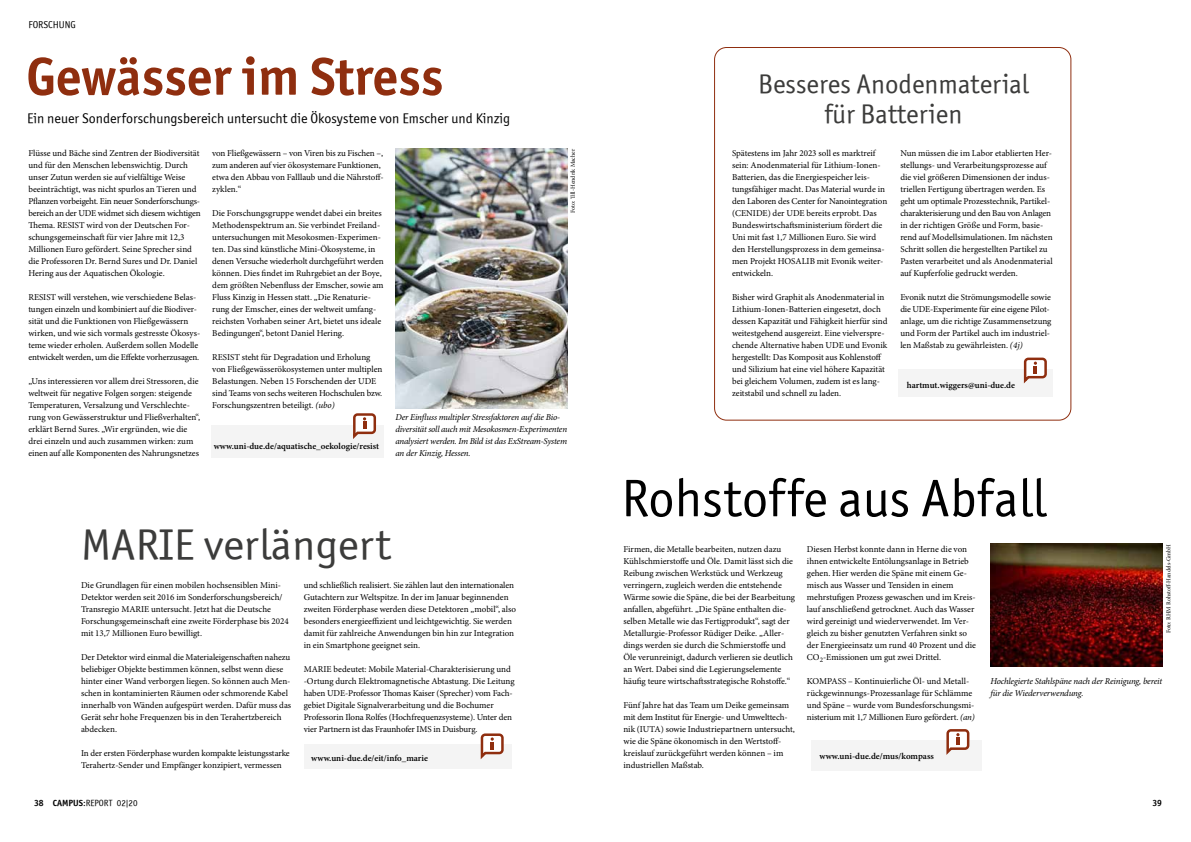
<style>
.page{position:relative;width:1191px;height:842px;background:#fff}
.page>*{position:absolute;margin:0;border:0;box-sizing:border-box;transform-origin:0 0}
.t1{font:53.2px "Officina Sans ITCTT Bold";color:#8f2e0f}
.t2{font:53px "Officina Sans ITCTT Book";color:#000}
.t3{font:43px "Officina Sans ITCTT Book";color:#3c3c3b;scale:1.05 1}
.t4{font:27px/30px "Officina Sans ITCTT Book";color:#3c3c3b;text-align:center}
.t5{font:14px "Officina Sans ITCTT Book";color:#000}
.t6{font:10px "Officina Sans ITCTT Book";color:#000}
.t7{font:9px/12px "Minion Pro";letter-spacing:-.005em;color:#000}
.t8{font:italic 9px/12px "Minion Pro";letter-spacing:-.02em;color:#000}
.t9{font:600 9px "Minion Pro";color:#000}
.t10{font:9px "Officina Sans ITCTT Book";color:#000}
.t11{font:9px "Officina Sans ITCTT Bold";color:#000}
.t12{font:6px "Minion Pro";letter-spacing:-.005em;color:#000}
.s1{font-style:italic}
.s2{font-family:"Officina Sans ITCTT Bold"}
</style>
<div class="page">
<div style="left:304px;top:744px;width:207px;height:24px;background:#f4f4f4"></div>
<div style="left:898px;top:369px;width:155px;height:27px;background:#f4f4f4"></div>
<div style="left:714px;top:47px;width:357px;height:374px;border:1px solid #8f2e0f;border-radius:12px"></div>
<div style="left:211px;top:425px;width:173px;height:32px;background:#f4f4f4"></div>
<svg style="left:353px;top:413px;width:24px;height:26px"></svg>
<img style="left:395px;top:149px;width:172px;height:259px">
<svg style="left:1023px;top:357px;width:24px;height:27px"></svg>
<svg style="left:480px;top:733px;width:24px;height:26px"></svg>
<div style="left:811px;top:740px;width:170px;height:31px;background:#f4f4f4"></div>
<svg style="left:946px;top:729px;width:24px;height:26px"></svg>
<img style="left:990px;top:544px;width:172px;height:122px">
<p class="t6" style="left:28px;top:19px;width:49px">FORSCHUNG</p>
<h1 class="t1" style="left:26px;top:44px;width:419px">Gewässer im Stress</h1>
<h3 class="t5" style="left:27px;top:110px;width:484px">Ein neuer Sonderforschungsbereich untersucht die Ökosysteme von Emscher und Kinzig</h3>
<p class="t7" style="left:212px;top:147px;width:173px">von Fließgewässern – von Viren bis zu Fischen –, zum anderen auf vier ökosystemare Funktionen, etwa den Abbau von Falllaub und die Nährstoff&shy;zyklen.“</p>
<p class="t7" style="left:212px;top:207px;width:173px">Die Forschungsgruppe wendet dabei ein breites Methodenspektrum an. Sie verbindet Freiland&shy;untersuchungen mit Mesokosmen-Experimen&shy;ten. Das sind künstliche Mini-Ökosysteme, in denen Versuche wiederholt durchgeführt werden können. Dies findet im Ruhrgebiet an der Boye, dem größten Nebenfluss der Emscher, sowie am Fluss Kinzig in Hessen statt. „Die Renaturie&shy;rung der Emscher, eines der weltweit umfang&shy;reichsten Vorhaben seiner Art, bietet uns ideale Bedingungen“, betont Daniel Hering.</p>
<p class="t7" style="left:212px;top:351px;width:172px">RESIST steht für Degradation und Erholung von Fließgewässerökosystemen unter multiplen Belastungen. Neben 15 Forschenden der UDE sind Teams von sechs weiteren Hochschulen bzw.<br>Forschungszentren beteiligt. <span class="s1">(ubo)</span></p>
<p class="t12" style="left:569px;top:213px;width:65px;rotate:-90deg">Foto: Till-Hendrik Macher</p>
<p class="t7" style="left:28px;top:147px;width:174px">Flüsse und Bäche sind Zentren der Biodiversität und für den Menschen lebenswichtig. Durch unser Zutun werden sie auf vielfältige Weise beeinträchtigt, was nicht spurlos an Tieren und Pflanzen vorbeigeht. Ein neuer Sonderforschungs&shy;bereich an der UDE widmet sich diesem wichtigen Thema. RESIST wird von der Deutschen For&shy;schungsgemeinschaft für vier Jahre mit 12,3<br>Millionen Euro gefördert. Seine Sprecher sind die Professoren Dr. Bernd Sures und Dr. Daniel Hering aus der Aquatischen Ökologie.</p>
<p class="t7" style="left:28px;top:291px;width:173px">RESIST will verstehen, wie verschiedene Belas&shy;tungen einzeln und kombiniert auf die Biodiver&shy;sität und die Funktionen von Fließgewässern wirken, und wie sich vormals gestresste Ökosys&shy;teme wieder erholen. Außerdem sollen Modelle entwickelt werden, um die Effekte vorherzusagen.</p>
<p class="t7" style="left:28px;top:375px;width:173px">„Uns interessieren vor allem drei Stressoren, die weltweit für negative Folgen sorgen: steigende Temperaturen, Versalzung und Verschlechte&shy;rung von Gewässerstruktur und Fließverhalten“, erklärt Bernd Sures. „Wir ergründen, wie die drei einzeln und auch zusammen wirken: zum einen auf alle Komponenten des Nahrungsnetzes</p>
<p class="t8" style="left:395px;top:411px;width:173px">Der Einfluss multipler Stressfaktoren auf die Bio&shy;diversität soll auch mit Mesokosmen-Experimenten analysiert werden. Im Bild ist das ExStream-System an der Kinzig, Hessen.</p>
<p class="t9" style="left:214px;top:440px;width:167px">www.uni-due.de/aquatische_oekologie/resist</p>
<h3 class="t4" style="left:758px;top:68px;width:272px">Besseres Anodenmaterial für Batterien</h3>
<p class="t7" style="left:732px;top:147px;width:157px">Spätestens im Jahr 2023 soll es marktreif sein: Anodenmaterial für Lithium-Ionen-Batterien, das die Energiespeicher leis&shy;tungsfähiger macht. Das Material wurde in den Laboren des Center for Nanointegration (CENIDE) der UDE bereits erprobt. Das Bundeswirtschaftsministerium fördert die Uni mit fast 1,7 Millionen Euro. Sie wird den Herstellungsprozess in dem gemeinsa&shy;men Projekt HOSALIB mit Evonik weiter&shy;entwickeln.</p>
<p class="t7" style="left:732px;top:291px;width:157px">Bisher wird Graphit als Anodenmaterial in Lithium-Ionen-Batterien eingesetzt, doch dessen Kapazität und Fähigkeit hierfür sind weitestgehend ausgereizt. Eine vielverspre&shy;chende Alternative haben UDE und Evonik hergestellt: Das Komposit aus Kohlenstoff und Silizium hat eine viel höhere Kapazität bei gleichem Volumen, zudem ist es lang&shy;zeitstabil und schnell zu laden.</p>
<p class="t7" style="left:900px;top:147px;width:154px">Nun müssen die im Labor etablierten Her&shy;stellungs- und Verarbeitungsprozesse auf die viel größeren Dimensionen der indus&shy;triellen Fertigung übertragen werden. Es geht um optimale Prozesstechnik, Partikel&shy;charakterisierung und den Bau von Anlagen in der richtigen Größe und Form, basie&shy;rend auf Modellsimulationen. Im nächsten Schritt sollen die hergestellten Partikel zu Pasten verarbeitet und als Anodenmaterial auf Kupferfolie gedruckt werden.</p>
<p class="t7" style="left:900px;top:291px;width:153px">Evonik nutzt die Strömungsmodelle sowie die UDE-Experimente für eine eigene Pilot&shy;anlage, um die richtige Zusammensetzung und Form der Partikel auch im industriel&shy;len Maßstab zu gewährleisten. <span class="s1">(4j)</span></p>
<p class="t9" style="left:906px;top:379px;width:110px">hartmut.wiggers@uni-due.de</p>
<h2 class="t2" style="left:621px;top:468px;width:426px">Rohstoffe aus Abfall</h2>
<h3 class="t3" style="left:81px;top:519px;width:297px">MARIE verlängert</h3>
<p class="t12" style="left:1164px;top:633px;width:91px;rotate:-90deg">Foto: RHM Rohstoff-Handels-GmbH</p>
<p class="t7" style="left:807px;top:543px;width:171px">Diesen Herbst konnte dann in Herne die von ihnen entwickelte Entölungsanlage in Betrieb gehen. Hier werden die Späne mit einem Ge&shy;misch aus Wasser und Tensiden in einem mehrstufigen Prozess gewaschen und im Kreis&shy;lauf anschließend getrocknet. Auch das Wasser wird gereinigt und wiederverwendet. Im Ver&shy;gleich zu bisher genutzten Verfahren sinkt so der Energieeinsatz um rund 40 Prozent und die CO<sub>2</sub>-Emissionen um gut zwei Drittel.</p>
<p class="t7" style="left:807px;top:675px;width:170px">KOMPASS – Kontinuierliche Öl- und Metall&shy;rückgewinnungs-Prozessanlage für Schlämme und Späne – wurde vom Bundesforschungsmi&shy;nisterium mit 1,7 Millionen Euro gefördert. <span class="s1">(an)</span></p>
<p class="t8" style="left:990px;top:675px;width:173px">Hochlegierte Stahlspäne nach der Reinigung, bereit für die Wiederverwendung.</p>
<p class="t7" style="left:623px;top:543px;width:173px">Firmen, die Metalle bearbeiten, nutzen dazu Kühlschmierstoffe und Öle. Damit lässt sich die Reibung zwischen Werkstück und Werkzeug verringern, zugleich werden die entstehende Wärme sowie die Späne, die bei der Bearbeitung anfallen, abgeführt. „Die Späne enthalten die&shy;selben Metalle wie das Fertigprodukt“, sagt der Metallurgie-Professor Rüdiger Deike. „Aller&shy;dings werden sie durch die Schmierstoffe und Öle verunreinigt, dadurch verlieren sie deutlich an Wert. Dabei sind die Legierungselemente häufig teure wirtschaftsstrategische Rohstoffe.“</p>
<p class="t7" style="left:623px;top:699px;width:173px">Fünf Jahre hat das Team um Deike gemeinsam mit dem Institut für Energie- und Umwelttech&shy;nik (IUTA) sowie Industriepartnern untersucht, wie die Späne ökonomisch in den Wertstoff&shy;kreislauf zurückgeführt werden können – im industriellen Maßstab.</p>
<p class="t7" style="left:81px;top:579px;width:209px">Die Grundlagen für einen mobilen hochsensiblen Mini-Detektor werden seit 2016 im Sonderforschungsbereich/ Transregio MARIE untersucht. Jetzt hat die Deutsche Forschungsgemeinschaft eine zweite Förderphase bis 2024 mit 13,7 Millionen Euro bewilligt.</p>
<p class="t7" style="left:81px;top:651px;width:212px">Der Detektor wird einmal die Materialeigenschaften nahezu beliebiger Objekte bestimmen können, selbst wenn diese hinter einer Wand verborgen liegen. So können auch Men&shy;schen in kontaminierten Räumen oder schmorende Kabel innerhalb von Wänden aufgespürt werden. Dafür muss das Gerät sehr hohe Frequenzen bis in den Terahertzbereich abdecken.</p>
<p class="t7" style="left:81px;top:747px;width:210px">In der ersten Förderphase wurden kompakte leistungsstarke<br>Terahertz-Sender und Empfänger konzipiert, vermessen</p>
<p class="t7" style="left:304px;top:579px;width:214px">und schließlich realisiert. Sie zählen laut den internationalen Gutachtern zur Weltspitze. In der im Januar beginnenden zweiten Förderphase werden diese Detektoren „mobil“, also besonders energieeffizient und leichtgewichtig. Sie werden damit für zahlreiche Anwendungen bin hin zur Integration in ein Smartphone geeignet sein.</p>
<p class="t7" style="left:304px;top:663px;width:212px">MARIE bedeutet: Mobile Material-Charakterisierung und -Ortung durch Elektromagnetische Abtastung. Die Leitung haben UDE-Professor Thomas Kaiser (Sprecher) vom Fach&shy;gebiet Digitale Signalverarbeitung und die Bochumer Professorin Ilona Rolfes (Hochfrequenzsysteme). Unter den vier Partnern ist das Fraunhofer IMS in Duisburg.</p>
<p class="t9" style="left:311px;top:752px;width:118px">www.uni-due.de/eit/info_marie</p>
<p class="t9" style="left:819px;top:750px;width:116px">www.uni-due.de/mus/kompass</p>
<p class="t10" style="left:34px;top:798px;width:105px"><span class="s2">38 CAMPUS</span>:REPORT 02|20</p>
<p class="t11" style="left:1152px;top:798px;width:11px">39</p>
</div>
